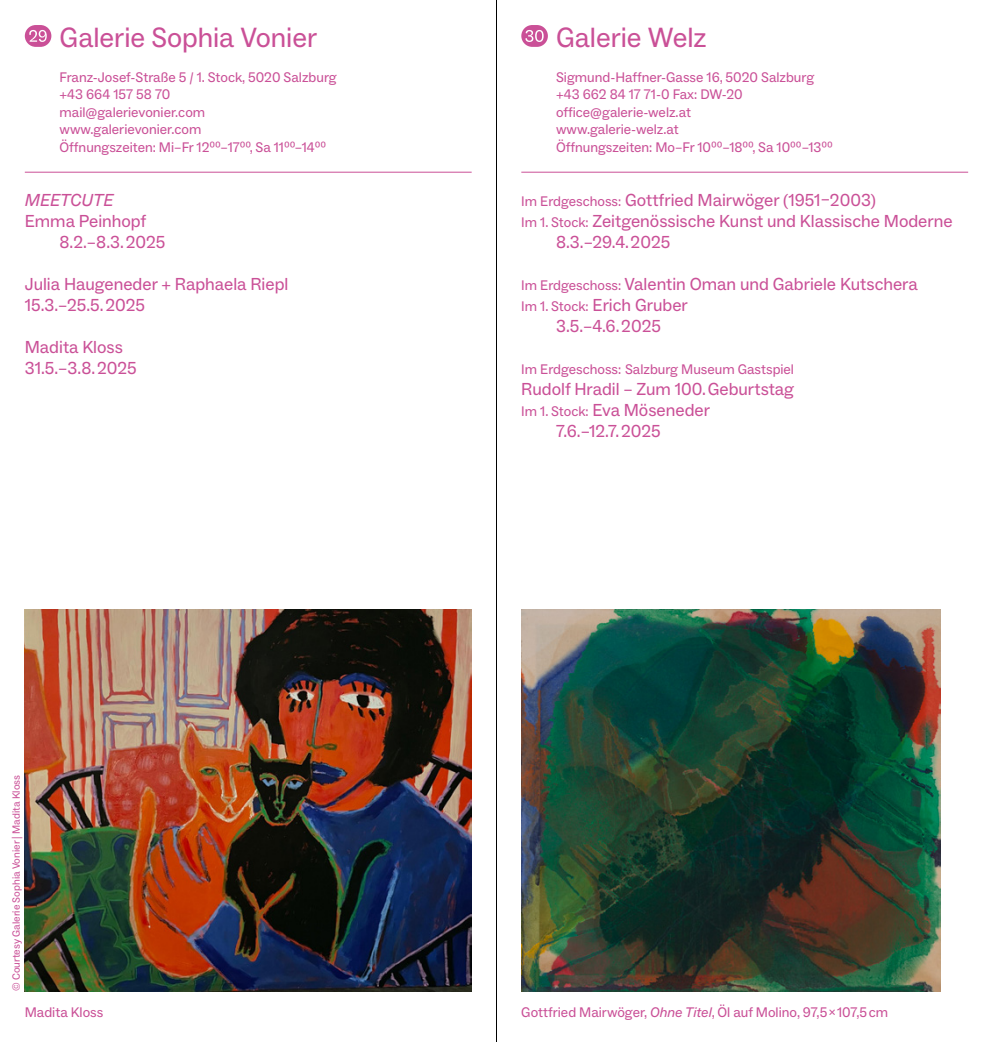
<style>
.page{position:relative;width:993px;height:1042px;background:#fff}
.page>*{position:absolute;margin:0;border:0;box-sizing:border-box;transform-origin:0 0}
.t1{font:28px "ABC Social";color:#ca5097}
.t2{font:17.5px/21px "ABC Social";color:#ca5097}
.t3{font:italic 17.5px "ABC Social";color:#ca5097}
.t4{font:14px/17.5px "ABC Social";color:#ca5097}
.t5{font:10.5px "ABC Social";color:#ca5097}
.s1{font-size:14px}
.s2{font-style:italic}
</style>
<div class="page">
<img style="left:25px;top:609px;width:446px;height:382px">
<div style="left:25px;top:25px;width:26px;height:22px;background:#ca5097;border-radius:11px"></div>
<svg style="left:29px;top:30px;width:18px;height:12px"></svg>
<hr style="left:25px;top:172px;width:446px;height:1px;background:#ca5097">
<div style="left:521px;top:25px;width:26px;height:22px;background:#ca5097;border-radius:11px"></div>
<svg style="left:525px;top:30px;width:18px;height:12px"></svg>
<img style="left:521px;top:609px;width:419px;height:382px">
<hr style="left:521px;top:172px;width:446px;height:1px;background:#ca5097">
<hr style="left:496px;top:0;width:1px;height:1042px;background:#000">
<h1 class="t1" style="left:60px;top:20px;width:259px">Galerie Sophia Vonier</h1>
<p class="t4" style="left:60px;top:69px;width:278px">Franz-Josef-Straße 5 / 1. Stock, 5020 Salzburg +43 664 157 58 70<br>mail@galerievonier.com www.galerievonier.com<br>Öffnungszeiten: Mi–Fr 12⁰⁰–17⁰⁰, Sa 11⁰⁰–14⁰⁰</p>
<p class="t3" style="left:25px;top:190px;width:90px">MEETCUTE</p>
<p class="t2" style="left:60px;top:211px;width:107px;text-indent:-35px">Emma Peinhopf<br>8.2.–8.3. 2025</p>
<p class="t2" style="left:25px;top:274px;width:265px">Julia Haugeneder + Raphaela Riepl<br>15.3.–25.5. 2025</p>
<p class="t2" style="left:25px;top:337px;width:113px">Madita Kloss<br>31.5.–3.8. 2025</p>
<p class="t5" style="left:10px;top:991px;width:218px;rotate:-90deg">© Courtesy Galerie Sophia Vonier | Madita Kloss</p>
<p class="t4" style="left:25px;top:1004px;width:80px">Madita Kloss</p>
<h1 class="t1" style="left:556px;top:20px;width:152px">Galerie Welz</h1>
<p class="t4" style="left:556px;top:69px;width:278px">Sigmund-Haffner-Gasse 16, 5020 Salzburg +43 662 84 17 71-0 Fax: DW-20 office@galerie-welz.at<br>www.galerie-welz.at<br>Öffnungszeiten: Mo–Fr 10⁰⁰–18⁰⁰, Sa 10⁰⁰–13⁰⁰</p>
<p class="t2" style="left:521px;top:190px;width:356px"><span class="s1">Im Erdgeschoss:</span> Gottfried Mairwöger (1951–2003)</p>
<p class="t2" style="left:521px;top:211px;width:432px"><span class="s1">Im 1. Stock:</span> Zeitgenössische Kunst und Klassische Moderne</p>
<p class="t2" style="left:556px;top:232px;width:116px">8.3.–29.4. 2025</p>
<p class="t2" style="left:521px;top:274px;width:398px"><span class="s1">Im Erdgeschoss:</span> Valentin Oman und Gabriele Kutschera</p>
<p class="t2" style="left:521px;top:295px;width:168px"><span class="s1">Im 1. Stock:</span> Erich Gruber</p>
<p class="t2" style="left:556px;top:316px;width:106px">3.5.–4.6. 2025</p>
<p class="t4" style="left:521px;top:361px;width:274px">Im Erdgeschoss: Salzburg Museum Gastspiel</p>
<p class="t2" style="left:521px;top:379px;width:274px">Rudolf Hradil – Zum 100. Geburtstag</p>
<p class="t2" style="left:521px;top:400px;width:190px"><span class="s1">Im 1. Stock:</span> Eva Möseneder</p>
<p class="t2" style="left:556px;top:421px;width:106px">7.6.–12.7. 2025</p>
<p class="t4" style="left:521px;top:1004px;width:368px">Gottfried Mairwöger, <span class="s2">Ohne Titel</span>, Öl auf Molino, 97,5 x 107,5 cm</p>
</div>
